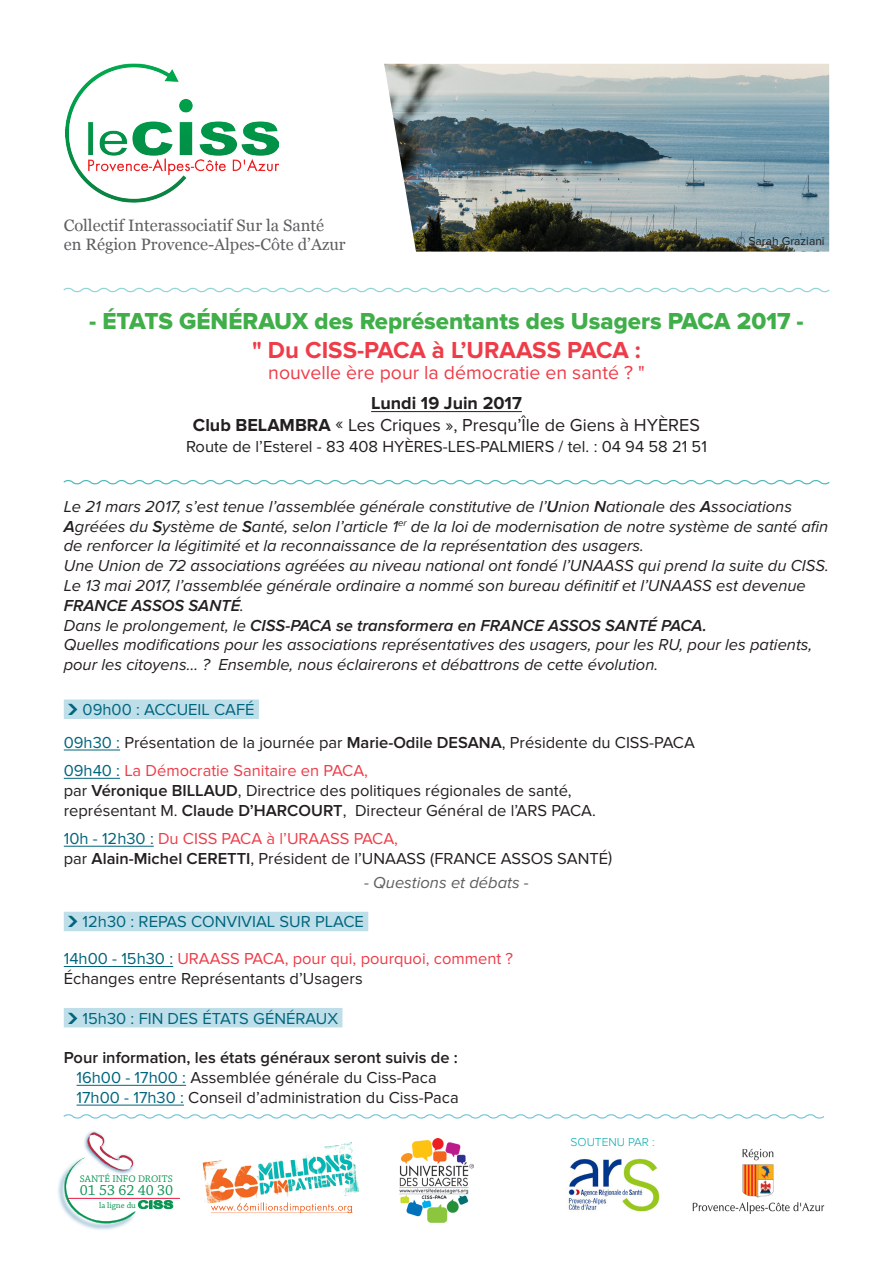
<style>
.page{position:relative;width:893px;height:1263px;background:#fff}
.page>*{position:absolute;margin:0;border:0;box-sizing:border-box;transform-origin:0 0}
.t1{font:24px "Proxima Nova Extrabld";color:#40ae49}
.t2{font:700 24px "Proxima Nova";color:#ee3d49}
.t3{font:19.5px "Proxima Nova";color:#ee3d49}
.t4{font:18px "Proxima Nova";color:#231f20}
.t5{font:700 18px "Proxima Nova";color:#231f20}
.t6{font:italic 16.5px/19.8px "Proxima Nova";color:#231f20}
.t7{font:16.5px "Proxima Nova";color:#231f20}
.t8{font:16.5px "Proxima Nova";color:#ee3d49}
.t9{font:16.5px "Proxima Nova";color:#00657c}
.t10{font:16.5px "Georgia";color:#5f5f62}
.t11{font:italic 600 16.5px "Proxima Nova";color:#231f20}
.t12{font:600 16.5px "Proxima Nova";color:#231f20}
.t13{font:italic 16.5px "Proxima Nova";color:#5f5f62}
.t14{font:15.3px "Chaparral Pro";color:#079452}
.t15{font:12px "Proxima Nova";color:#231f20}
.t16{font:300 12px "Proxima Nova";color:#00abaa}
.t17{font:10.2px "Chaparral Pro";letter-spacing:.01em;color:#079452}
.t18{font:8.7px "Chaparral Pro";color:#079452}
.s1{font-weight:700}
.s2{font-weight:600}
.s3{font-weight:400}
.s4{font-family:"Arrowstfb";font-size:13.5px}
.s5{color:#00657c}
</style>
<div class="page">
<img style="left:568px;top:1158px;width:92px;height:54px">
<img style="left:65px;top:64px;width:213px;height:139px">
<svg style="left:63px;top:1114px;width:761px;height:5px"></svg>
<svg style="left:63px;top:287px;width:767px;height:6px"></svg>
<img style="left:384px;top:64px;width:445px;height:188px">
<img style="left:400px;top:1138px;width:74px;height:84px">
<img style="left:692px;top:1148px;width:133px;height:66px">
<hr style="left:67px;top:1198px;width:113px;height:1px;background:#e51a45">
<img style="left:58px;top:1174px;width:66px;height:56px">
<svg style="left:63px;top:1132px;width:110px;height:93px"></svg>
<img style="left:202px;top:1142px;width:157px;height:72px">
<hr style="left:371px;top:411px;width:151px;height:1px;background:#231f20">
<div style="left:64px;top:699px;width:195px;height:20px;background:#bedfea"></div>
<hr style="left:64px;top:750px;width:56px;height:1px;background:#00657c">
<hr style="left:64px;top:778px;width:56px;height:1px;background:#00657c">
<hr style="left:64px;top:846px;width:90px;height:1px;background:#00657c">
<div style="left:64px;top:912px;width:304px;height:19px;background:#bedfea"></div>
<hr style="left:64px;top:966px;width:109px;height:1px;background:#00657c">
<div style="left:64px;top:1008px;width:278px;height:19px;background:#bedfea"></div>
<hr style="left:77px;top:1085px;width:109px;height:1px;background:#00657c">
<hr style="left:77px;top:1105px;width:107px;height:1px;background:#00657c">
<svg style="left:63px;top:480px;width:767px;height:5px"></svg>
<p class="t10" style="left:64px;top:213px;width:262px">Collectif Interassociatif Sur la Santé</p>
<p class="t10" style="left:64px;top:233px;width:283px">en Région Provence-Alpes-Côte d’Azur</p>
<p class="t15" style="left:736px;top:235px;width:90px">© Sarah Graziani</p>
<p class="t1" style="left:89px;top:308px;width:716px">- ÉTATS GÉNÉRAUX des Représentants des Usagers PACA 2017 -</p>
<p class="t2" style="left:252px;top:336px;width:390px">" Du CISS-PACA à L’URAASS PACA :</p>
<p class="t3" style="left:268px;top:361px;width:378px">nouvelle ère pour la démocratie en santé ? "</p>
<p class="t5" style="left:371px;top:393px;width:152px">Lundi 19 Juin 2017</p>
<p class="t4" style="left:193px;top:414px;width:508px"><span class="s1">Club BELAMBRA</span> « Les Criques », Presqu’Île de Giens à HYÈRES</p>
<p class="t7" style="left:186px;top:437px;width:522px">Route de l’Esterel - 83 408 HYÈRES-LES-PALMIERS / tel. : 04 94 58 21 51</p>
<p class="t6" style="left:64px;top:497px;width:766px">Le 21 mars 2017, s’est tenue l’assemblée générale constitutive de l’<span class="s2">U</span>nion <span class="s2">N</span>ationale des <span class="s2">A</span>ssociations<br><span class="s2">A</span>gréées du <span class="s2">S</span>ystème de <span class="s2">S</span>anté, selon l’article 1<sup>er</sup> de la loi de modernisation de notre système de santé afin de renforcer la légitimité et la reconnaissance de la représentation des usagers.</p>
<p class="t6" style="left:64px;top:556px;width:767px">Une Union de 72 associations agréées au niveau national ont fondé l’UNAASS qui prend la suite du CISS.</p>
<p class="t6" style="left:64px;top:576px;width:744px">Le 13 mai 2017, l’assemblée générale ordinaire a nommé son bureau définitif et l’UNAASS est devenue<br><span class="s2">FRANCE ASSOS SANTÉ</span>.</p>
<p class="t11" style="left:64px;top:616px;width:644px"><span class="s3">Dans le prolongement, le</span> CISS-PACA se transformera en FRANCE ASSOS SANTÉ PACA.</p>
<p class="t6" style="left:64px;top:635px;width:750px">Quelles modifications pour les associations représentatives des usagers, pour les RU, pour les patients, pour les citoyens… ? Ensemble, nous éclairerons et débattrons de cette évolution.</p>
<p class="t9" style="left:68px;top:700px;width:188px"><span class="s4">M</span> 09h00 : ACCUEIL CAFÉ</p>
<p class="t7" style="left:64px;top:733px;width:633px"><span class="s5">09h30 :</span> Présentation de la journée par <span class="s2">Marie-Odile DESANA</span>, Présidente du CISS-PACA</p>
<p class="t8" style="left:64px;top:761px;width:306px"><span class="s5">09h40 :</span> La Démocratie Sanitaire en PACA,</p>
<p class="t7" style="left:64px;top:781px;width:509px">par <span class="s2">Véronique BILLAUD</span>, Directrice des politiques régionales de santé,</p>
<p class="t7" style="left:64px;top:801px;width:533px">représentant M. <span class="s2">Claude D’HARCOURT</span>, Directeur Général de l’ARS PACA.</p>
<p class="t8" style="left:64px;top:829px;width:336px"><span class="s5">10h - 12h30 :</span> Du CISS PACA à l’URAASS PACA,</p>
<p class="t7" style="left:64px;top:849px;width:550px">par <span class="s2">Alain-Michel CERETTI</span>, Président de l’UNAASS (FRANCE ASSOS SANTÉ)</p>
<p class="t13" style="left:364px;top:873px;width:166px">- Questions et débats -</p>
<p class="t9" style="left:68px;top:912px;width:297px"><span class="s4">M</span> 12h30 : REPAS CONVIVIAL SUR PLACE</p>
<p class="t8" style="left:64px;top:949px;width:451px"><span class="s5">14h00 - 15h30 :</span> URAASS PACA, pour qui, pourquoi, comment ?</p>
<p class="t7" style="left:64px;top:969px;width:300px">Échanges entre Représentants d’Usagers</p>
<p class="t9" style="left:68px;top:1009px;width:272px"><span class="s4">M</span> 15h30 : FIN DES ÉTATS GÉNÉRAUX</p>
<p class="t12" style="left:64px;top:1048px;width:396px">Pour information, les états généraux seront suivis de :</p>
<p class="t7" style="left:77px;top:1068px;width:362px"><span class="s5">16h00 - 17h00 :</span> Assemblée générale du Ciss-Paca</p>
<p class="t7" style="left:77px;top:1088px;width:384px"><span class="s5">17h00 - 17h30 :</span> Conseil d’administration du Ciss-Paca</p>
<p class="t17" style="left:80px;top:1173px;width:95px">SANTÉ INFO DROITS</p>
<p class="t14" style="left:80px;top:1182px;width:95px">01 53 62 40 30</p>
<p class="t18" style="left:99px;top:1200px;width:38px">la ligne du</p>
<p class="t16" style="left:571px;top:1135px;width:86px">SOUTENU PAR :</p>
</div>
